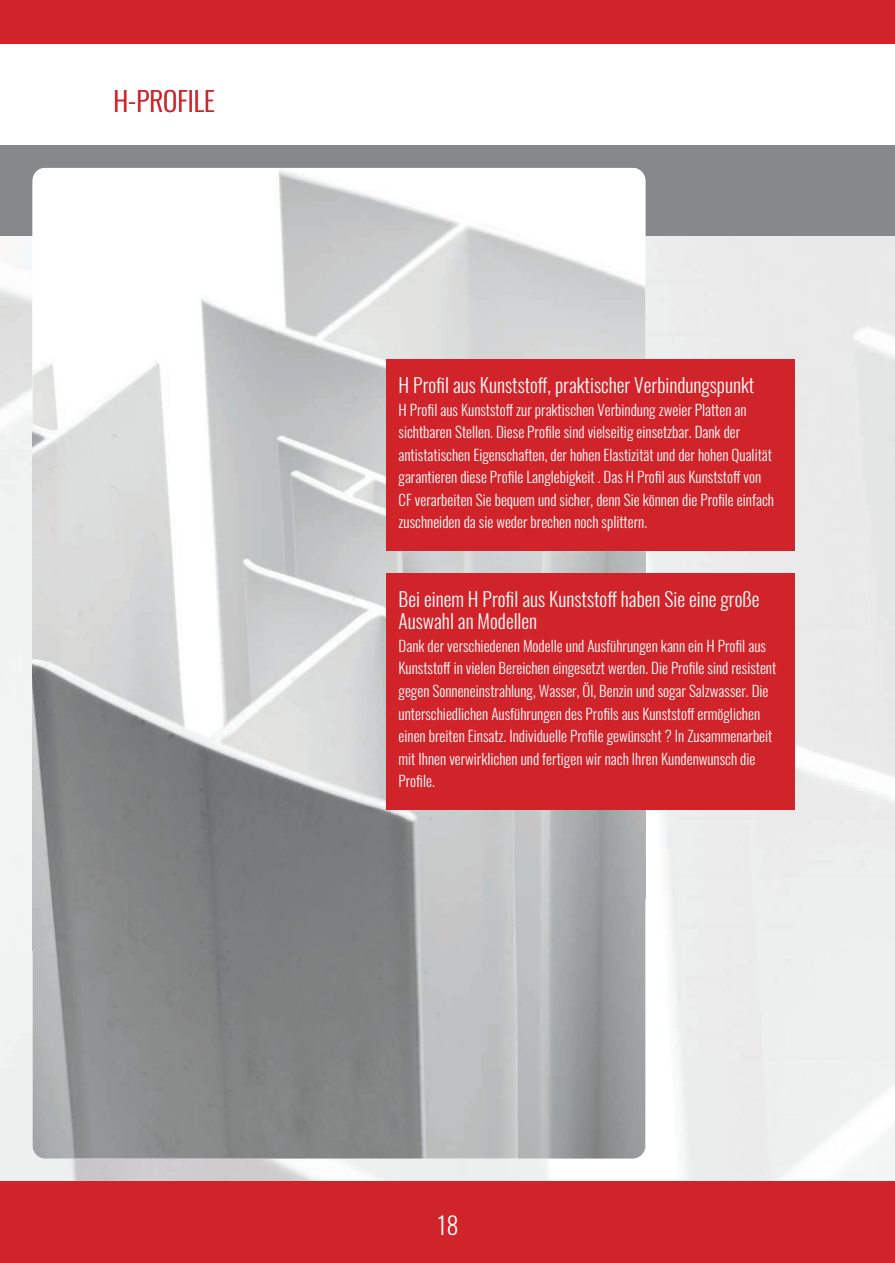
<style>
.page{position:relative;width:895px;height:1263px;background:#fff}
.page>*{position:absolute;margin:0;border:0;box-sizing:border-box;transform-origin:0 0}
.t1{font:300 27px "Oswald";color:#d1232a}
.t2{font:300 24px "Oswald";color:#fff}
.t3{font:300 19.5px/22.5px "Oswald";color:#fff}
.t4{font:300 15px/22.5px "Oswald";color:#fff}
</style>
<div class="page">
<hr style="left:894px;top:145px;width:1px;height:90px;background:#868889">
<img style="left:0;top:235px;width:38px;height:945px">
<img style="left:645px;top:235px;width:249px;height:825px">
<div style="left:0;top:0;width:894px;height:44px;background:#d1232a"></div>
<div style="left:0;top:1180px;width:894px;height:82px;background:#d1232a"></div>
<div style="left:0;top:145px;width:894px;height:90px;background:#868889"></div>
<img style="left:33px;top:168px;width:612px;height:990px">
<div style="left:385px;top:359px;width:409px;height:191px;background:#d1232a"></div>
<div style="left:385px;top:573px;width:409px;height:236px;background:#d1232a"></div>
<h1 class="t1" style="left:113px;top:83px;width:103px">H-PROFILE</h1>
<h1 class="t1" style="left:113px;top:83px;width:103px">H-PROFILE</h1>
<h3 class="t3" style="left:398px;top:374px;width:357px">H Profil aus Kunststoff, praktischer Verbindungspunkt</h3>
<p class="t4" style="left:398px;top:398px;width:377px">H Profil aus Kunststoff zur praktischen Verbindung zweier Platten an sichtbaren Stellen. Diese Profile sind vielseitig einsetzbar. Dank der antistatischen Eigenschaften, der hohen Elastizität und der hohen Qualität garantieren diese Profile Langlebigkeit . Das H Profil aus Kunststoff von CF verarbeiten Sie bequem und sicher, denn Sie können die Profile einfach zuschneiden da sie weder brechen noch splittern.</p>
<h3 class="t3" style="left:398px;top:587px;width:362px">Bei einem H Profil aus Kunststoff haben Sie eine große<br>Auswahl an Modellen</h3>
<p class="t4" style="left:398px;top:634px;width:379px">Dank der verschiedenen Modelle und Ausführungen kann ein H Profil aus Kunststoff in vielen Bereichen eingesetzt werden. Die Profile sind resistent gegen Sonneneinstrahlung, Wasser, Öl, Benzin und sogar Salzwasser. Die unterschiedlichen Ausführungen des Profils aus Kunststoff ermöglichen einen breiten Einsatz. Individuelle Profile gewünscht ? In Zusammenarbeit mit Ihnen verwirklichen und fertigen wir nach Ihren Kundenwunsch die Profile.</p>
<h2 class="t2" style="left:436px;top:1209px;width:23px">18</h2>
</div>
